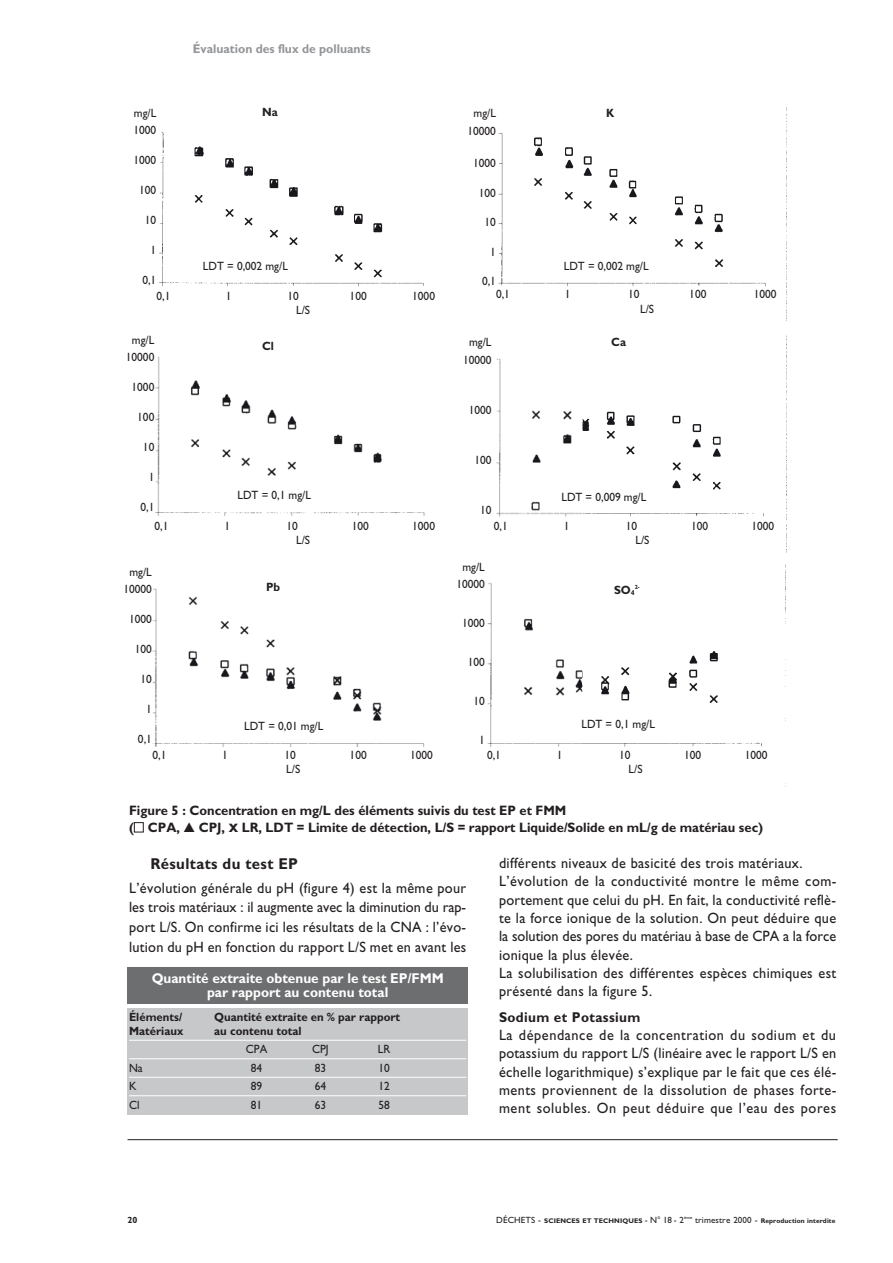
<style>
.page{position:relative;width:893px;height:1263px;background:#fff}
.page>*{position:absolute;margin:0;border:0;box-sizing:border-box;transform-origin:0 0}
.t1{font:700 15.75px "Gill Sans";letter-spacing:.025em;color:#231f20;scale:.95 1}
.t2{font:15px/18.3px "Gill Sans";letter-spacing:.025em;color:#231f20;text-align:justify;scale:.95 1}
.t3{font:700 14.25px/14.2px "Gill Sans";color:#fff;text-align:center;scale:.95 1}
.t4{font:700 14.25px "Gill Sans";letter-spacing:.025em;color:#231f20;scale:.95 1}
.t5{font:700 13.65px/16.5px "Gill Sans";color:#231f20;scale:.95 1}
.t6{font:700 12.75px "Gill Sans";color:#939598;scale:.95 1}
.t7{font:12px/17.5px "Gill Sans";color:#231f20;text-align:center;scale:.95 1}
.t8{font:700 12px "Gill Sans";color:#231f20;scale:.95 1}
.t9{font:700 9px "Gill Sans";color:#231f20}
.t10{font:700 6.75px "Gill Sans";letter-spacing:.015em;color:#231f20}
.t11{font:700 6px "Gill Sans";color:#231f20;scale:.95 1}
.s1{font-size:7.2px}
.s2{color:#fff}
.s3{font-size:18px}
.s4{font-weight:400;font-size:9px}
</style>
<div class="page">
<hr style="left:128px;top:1139px;width:710px;height:1px;background:#231f20">
<div style="left:128px;top:1008px;width:340px;height:106px;background:#c6c8ca"></div>
<hr style="left:129px;top:1040px;width:337px;height:1px;background:#fff">
<hr style="left:129px;top:1058px;width:337px;height:1px;background:#fff">
<hr style="left:129px;top:1077px;width:337px;height:1px;background:#fff">
<hr style="left:129px;top:1095px;width:337px;height:1px;background:#fff">
<div style="left:128px;top:967px;width:340px;height:36px;background:#6d6e70"></div>
<img style="left:159px;top:131px;width:607px;height:156px">
<div style="left:134px;top:822px;width:9px;height:10px;border:1px solid #231f20"></div>
<div style="left:201px;top:260px;width:99px;height:17px;background:#fff"></div>
<div style="left:562px;top:260px;width:99px;height:17px;background:#fff"></div>
<img style="left:155px;top:356px;width:609px;height:161px">
<div style="left:261px;top:340px;width:82px;height:21px;background:#fff"></div>
<div style="left:610px;top:337px;width:82px;height:21px;background:#fff"></div>
<div style="left:236px;top:489px;width:99px;height:17px;background:#fff"></div>
<div style="left:560px;top:491px;width:98px;height:18px;background:#fff"></div>
<img style="left:152px;top:565px;width:634px;height:219px">
<div style="left:265px;top:582px;width:82px;height:21px;background:#fff"></div>
<div style="left:613px;top:583px;width:82px;height:21px;background:#fff"></div>
<div style="left:580px;top:718px;width:98px;height:18px;background:#fff"></div>
<div style="left:243px;top:720px;width:98px;height:17px;background:#fff"></div>
<p class="t6" style="left:193px;top:44px;width:189px">Évaluation des flux de polluants</p>
<p class="t8" style="left:262px;top:108px;width:18px">Na</p>
<p class="t7" style="left:467px;top:106px;width:32px">mg/L<br>10000</p>
<p class="t7" style="left:473px;top:156px;width:26px">1000</p>
<p class="t7" style="left:479px;top:185px;width:19px">100</p>
<p class="t7" style="left:485px;top:215px;width:14px">10</p>
<p class="t7" style="left:490px;top:244px;width:7px">1</p>
<p class="t7" style="left:482px;top:274px;width:16px">0,1</p>
<p class="t7" style="left:134px;top:105px;width:26px;text-align:left">mg/L<br>1000</p>
<p class="t7" style="left:134px;top:153px;width:25px">1000</p>
<p class="t7" style="left:139px;top:182px;width:20px">100</p>
<p class="t7" style="left:145px;top:212px;width:13px">10</p>
<p class="t7" style="left:151px;top:242px;width:8px">1</p>
<p class="t7" style="left:142px;top:272px;width:16px">0,1</p>
<p class="t8" style="left:606px;top:108px;width:10px">K</p>
<p class="t7" style="left:203px;top:258px;width:91px">LDT = 0,002 mg/L</p>
<p class="t7" style="left:564px;top:258px;width:91px">LDT = 0,002 mg/L</p>
<p class="t7" style="left:496px;top:287px;width:16px">0,1</p>
<p class="t7" style="left:565px;top:287px;width:8px">1</p>
<p class="t7" style="left:628px;top:287px;width:14px">10</p>
<p class="t7" style="left:689px;top:287px;width:20px">100</p>
<p class="t7" style="left:754px;top:287px;width:26px">1000</p>
<p class="t7" style="left:640px;top:301px;width:16px">L/S</p>
<p class="t7" style="left:157px;top:288px;width:16px">0,1</p>
<p class="t7" style="left:226px;top:288px;width:8px">1</p>
<p class="t7" style="left:287px;top:288px;width:13px">10</p>
<p class="t7" style="left:350px;top:288px;width:20px">100</p>
<p class="t7" style="left:412px;top:288px;width:26px">1000</p>
<p class="t7" style="left:296px;top:302px;width:16px">L/S</p>
<p class="t7" style="left:126px;top:332px;width:31px">mg/L<br>10000</p>
<p class="t7" style="left:132px;top:380px;width:25px">1000</p>
<p class="t7" style="left:137px;top:410px;width:20px">100</p>
<p class="t7" style="left:143px;top:439px;width:13px">10</p>
<p class="t7" style="left:149px;top:469px;width:8px">1</p>
<p class="t7" style="left:140px;top:499px;width:16px">0,1</p>
<p class="t8" style="left:262px;top:341px;width:14px">Cl</p>
<p class="t7" style="left:463px;top:335px;width:31px">mg/L<br>10000</p>
<p class="t7" style="left:469px;top:403px;width:26px">1000</p>
<p class="t7" style="left:474px;top:453px;width:19px">100</p>
<p class="t8" style="left:611px;top:338px;width:17px">Ca</p>
<p class="t7" style="left:237px;top:487px;width:79px">LDT = 0,1 mg/L</p>
<p class="t7" style="left:561px;top:489px;width:91px">LDT = 0,009 mg/L</p>
<p class="t7" style="left:480px;top:503px;width:14px">10</p>
<p class="t7" style="left:155px;top:518px;width:16px">0,1</p>
<p class="t7" style="left:224px;top:518px;width:8px">1</p>
<p class="t7" style="left:287px;top:518px;width:13px">10</p>
<p class="t7" style="left:352px;top:518px;width:20px">100</p>
<p class="t7" style="left:412px;top:518px;width:25px">1000</p>
<p class="t7" style="left:296px;top:532px;width:16px">L/S</p>
<p class="t7" style="left:494px;top:518px;width:16px">0,1</p>
<p class="t7" style="left:564px;top:518px;width:7px">1</p>
<p class="t7" style="left:626px;top:518px;width:13px">10</p>
<p class="t7" style="left:691px;top:518px;width:20px">100</p>
<p class="t7" style="left:751px;top:518px;width:26px">1000</p>
<p class="t7" style="left:635px;top:532px;width:16px">L/S</p>
<p class="t7" style="left:123px;top:564px;width:32px">mg/L<br>10000</p>
<p class="t7" style="left:129px;top:612px;width:25px">1000</p>
<p class="t7" style="left:135px;top:642px;width:20px">100</p>
<p class="t7" style="left:140px;top:672px;width:13px">10</p>
<p class="t7" style="left:146px;top:702px;width:8px">1</p>
<p class="t7" style="left:138px;top:731px;width:16px">0,1</p>
<p class="t7" style="left:456px;top:559px;width:31px">mg/L<br>10000</p>
<p class="t7" style="left:462px;top:616px;width:26px">1000</p>
<p class="t7" style="left:468px;top:655px;width:19px">100</p>
<p class="t7" style="left:473px;top:694px;width:14px">10</p>
<p class="t7" style="left:479px;top:733px;width:7px">1</p>
<p class="t8" style="left:266px;top:583px;width:16px">Pb</p>
<p class="t8" style="left:614px;top:586px;width:23px">SO<span class="s1">4</span></p>
<p class="t11" style="left:635px;top:585px;width:7px">2-</p>
<p class="t7" style="left:244px;top:718px;width:85px">LDT = 0,01 mg/L</p>
<p class="t7" style="left:581px;top:716px;width:79px">LDT = 0,1 mg/L</p>
<p class="t7" style="left:152px;top:747px;width:16px">0,1</p>
<p class="t7" style="left:222px;top:747px;width:8px">1</p>
<p class="t7" style="left:284px;top:747px;width:14px">10</p>
<p class="t7" style="left:350px;top:747px;width:20px">100</p>
<p class="t7" style="left:410px;top:747px;width:25px">1000</p>
<p class="t7" style="left:286px;top:761px;width:16px">L/S</p>
<p class="t7" style="left:487px;top:747px;width:16px">0,1</p>
<p class="t7" style="left:557px;top:747px;width:7px">1</p>
<p class="t7" style="left:619px;top:747px;width:13px">10</p>
<p class="t7" style="left:684px;top:747px;width:19px">100</p>
<p class="t7" style="left:745px;top:747px;width:25px">1000</p>
<p class="t7" style="left:629px;top:762px;width:16px">L/S</p>
<p class="t5" style="left:129px;top:804px;width:669px">Figure 5 : Concentration en mg/L des éléments suivis du test EP et FMM<br>(<span class="s2">■</span> CPA, ▲ CPJ, <span class="s3">x</span> LR, LDT = Limite de détection, L/S = rapport Liquide/Solide en mL/g de matériau sec)</p>
<p class="t1" style="left:150px;top:858px;width:157px">Résultats du test EP</p>
<p class="t2" style="left:129px;top:879px;width:356px;line-height:19.8px">L’évolution générale du pH (figure 4) est la même pour les trois matériaux : il augmente avec la diminution du rap&shy;port L/S. On confirme ici les résultats de la CNA : l’évo&shy;lution du pH en fonction du rapport L/S met en avant les</p>
<p class="t3" style="left:152px;top:973px;width:309px">Quantité extraite obtenue par le test EP/FMM par rapport au contenu total</p>
<p class="t8" style="left:129px;top:1012px;width:57px">Éléments/</p>
<p class="t8" style="left:214px;top:1012px;width:197px">Quantité extraite en % par rapport</p>
<p class="t8" style="left:129px;top:1027px;width:59px">Matériaux</p>
<p class="t8" style="left:214px;top:1027px;width:94px">au contenu total</p>
<p class="t7" style="left:246px;top:1042px;width:24px">CPA</p>
<p class="t7" style="left:312px;top:1042px;width:19px">CPJ</p>
<p class="t7" style="left:378px;top:1042px;width:15px">LR</p>
<p class="t7" style="left:129px;top:1060px;width:16px">Na</p>
<p class="t7" style="left:251px;top:1060px;width:14px">84</p>
<p class="t7" style="left:315px;top:1060px;width:13px">83</p>
<p class="t7" style="left:378px;top:1060px;width:13px">10</p>
<p class="t7" style="left:129px;top:1079px;width:9px">K</p>
<p class="t7" style="left:251px;top:1079px;width:14px">89</p>
<p class="t7" style="left:315px;top:1079px;width:13px">64</p>
<p class="t7" style="left:378px;top:1079px;width:14px">12</p>
<p class="t7" style="left:129px;top:1097px;width:13px">Cl</p>
<p class="t7" style="left:251px;top:1097px;width:14px">81</p>
<p class="t7" style="left:315px;top:1097px;width:13px">63</p>
<p class="t7" style="left:378px;top:1097px;width:14px">58</p>
<p class="t2" style="left:499px;top:855px;width:357px;text-align:left">différents niveaux de basicité des trois matériaux.<br>L’évolution de la conductivité montre le même com&shy;portement que celui du pH. En fait, la conductivité reflè&shy;te la force ionique de la solution. On peut déduire que la solution des pores du matériau à base de CPA a la force ionique la plus élevée.<br>La solubilisation des différentes espèces chimiques est présenté dans la figure 5.</p>
<p class="t4" style="left:499px;top:1012px;width:150px">Sodium et Potassium</p>
<p class="t2" style="left:499px;top:1027px;width:357px">La dépendance de la concentration du sodium et du potassium du rapport L/S (linéaire avec le rapport L/S en échelle logarithmique) s’explique par le fait que ces élé&shy;ments proviennent de la dissolution de phases forte&shy;ment solubles. On peut déduire que l’eau des pores</p>
<p class="t9" style="left:128px;top:1217px;width:11px">20</p>
<p class="t10" style="left:496px;top:1219px;width:341px"><span class="s4">DÉCHETS -</span> SCIENCES ET TECHNIQUES <span class="s4">- N° 18 - 2</span><sup>ème</sup> <span class="s4">trimestre 2000 -</span> Reproduction interdite</p>
</div>
